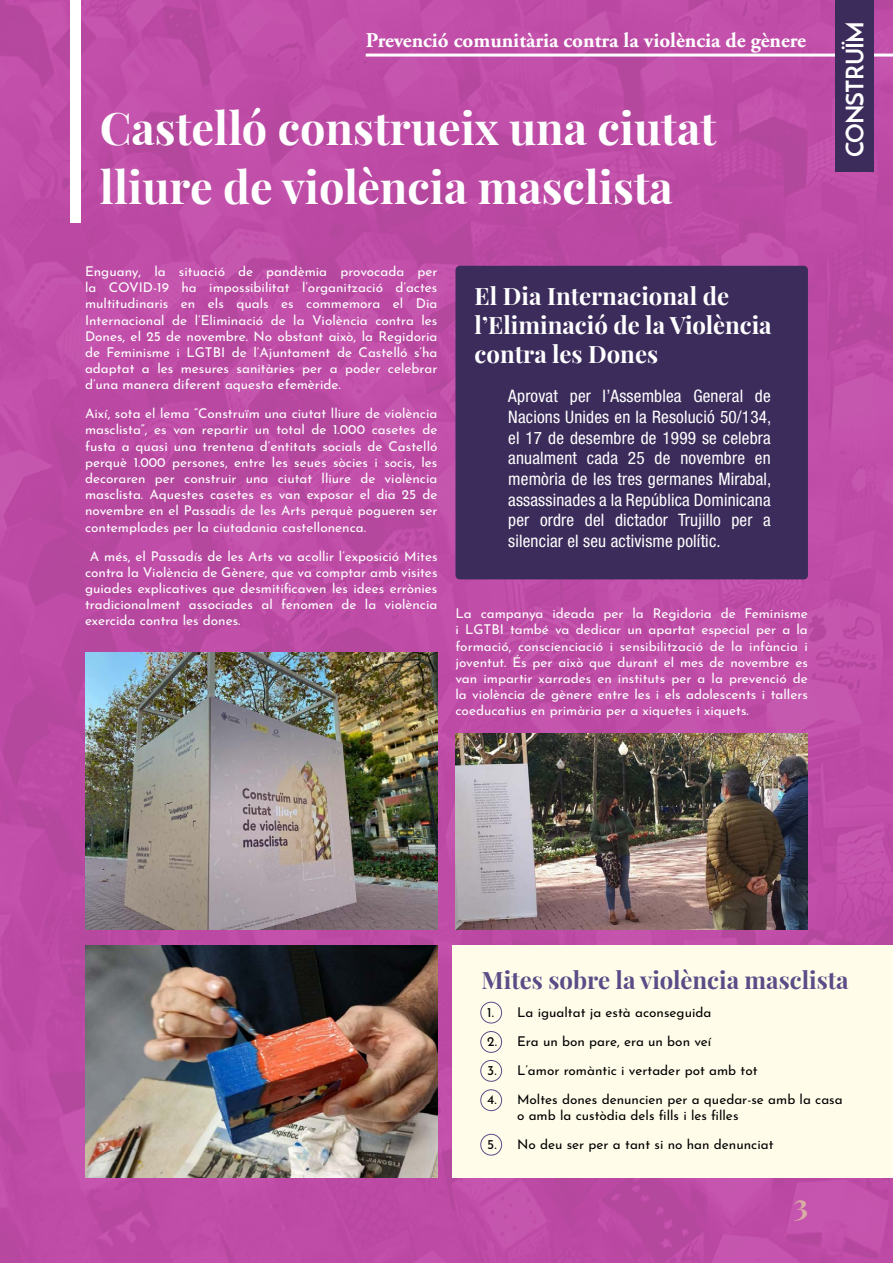
<style>
.page{position:relative;width:893px;height:1263px;background:#fff}
.page>*{position:absolute;margin:0;border:0;box-sizing:border-box;transform-origin:0 0}
.t1{font:700 45px/58.5px "Playfair Display";color:#fff}
.t2{font:700 30px "Playfair Display";color:#d9aea5}
.t3{font:700 24px/28.8px "Playfair Display";color:#fff}
.t4{font:700 24px "Playfair Display";color:#5a4c87}
.t5{font:700 24px "Josefin Sans";letter-spacing:-.03em;color:#fff}
.t6{font:700 21px "Adobe Garamond Pro";color:#fff}
.t7{font:condensed 17.25px/20.7px "Helvetica Neue";letter-spacing:.01em;color:#fff;text-align:justify}
.t8{font:13.5px/16.2px "Josefin Sans";color:#fff;text-align:justify}
.t9{font:13.5px/16.2px "Josefin Sans";color:#000}
</style>
<div class="page">
<img style="left:0;top:0;width:893px;height:1263px">
<hr style="left:366px;top:54px;width:527px;height:3px;background:#fff">
<div style="left:71px;top:0;width:10px;height:222px;background:#fff"></div>
<div style="left:836px;top:0;width:38px;height:172px;background:#3c2c5b"></div>
<div style="left:455px;top:266px;width:353px;height:313px;background:#3c2c5b;border-radius:4px"></div>
<img style="left:85px;top:653px;width:352px;height:277px">
<img style="left:85px;top:946px;width:352px;height:232px">
<img style="left:455px;top:733px;width:353px;height:197px">
<div style="left:453px;top:946px;width:440px;height:232px;background:#fffdea"></div>
<div style="left:480px;top:1002px;width:22px;height:21px;border:1px solid #5a4c87;border-radius:50%"></div>
<div style="left:480px;top:1031px;width:22px;height:22px;border:1px solid #5a4c87;border-radius:50%"></div>
<div style="left:480px;top:1060px;width:22px;height:22px;border:1px solid #5a4c87;border-radius:50%"></div>
<div style="left:480px;top:1089px;width:22px;height:22px;border:1px solid #5a4c87;border-radius:50%"></div>
<div style="left:480px;top:1134px;width:22px;height:21px;border:1px solid #5a4c87;border-radius:50%"></div>
<h3 class="t6" style="left:366px;top:28px;width:442px">Prevenció comunitària contra la violència de gènere</h3>
<h1 class="t1" style="left:100px;top:95px;width:618px">Castelló construeix una ciutat lliure de violència masclista</h1>
<p class="t8" style="left:85px;top:261px;width:354px">Enguany, la situació de pandèmia provocada per la COVID-19 ha impossibilitat l’organització d’actes multitudinaris en els quals es commemora el Dia Internacional de l’Eliminació de la Violència contra les Dones, el 25 de novembre. No obstant això, la Regidoria de Feminisme i LGTBI de l’Ajuntament de Castelló s’ha adaptat a les mesures sanitàries per a poder celebrar d’una manera diferent aquesta efemèride.</p>
<p class="t8" style="left:85px;top:404px;width:354px">Així, sota el lema “Construïm una ciutat lliure de violència masclista”, es van repartir un total de 1.000 casetes de fusta a quasi una trentena d’entitats socials de Castelló perquè 1.000 persones, entre les seues sòcies i socis, les decoraren per construir una ciutat lliure de violència masclista. Aquestes casetes es van exposar el dia 25 de novembre en el Passadís de les Arts perquè pogueren ser contemplades per la ciutadania castellonenca.</p>
<p class="t8" style="left:85px;top:546px;width:354px;text-indent:5px">A més, el Passadís de les Arts va acollir l’exposició Mites contra la Violència de Gènere, que va comptar amb visites guiades explicatives que desmitificaven les idees errònies tradicionalment associades al fenomen de la violència exercida contra les dones.</p>
<h3 class="t3" style="left:475px;top:280px;width:299px">El Dia Internacional de l’Eliminació de la Violència contra les Dones</h3>
<p class="t7" style="left:508px;top:385px;width:265px">Aprovat per l’Assemblea General de Nacions Unides en la Resolució 50/134, el 17 de desembre de 1999 se celebra anualment cada 25 de novembre en memòria de les tres germanes Mirabal, assassinades a la República Dominicana per ordre del dictador Trujillo per a silenciar el seu activisme polític.</p>
<p class="t8" style="left:455px;top:604px;width:354px">La campanya ideada per la Regidoria de Feminisme i LGTBI també va dedicar un apartat especial per a la formació, conscienciació i sensibilització de la infància i joventut. És per això que durant el mes de novembre es van impartir xarrades en instituts per a la prevenció de la violència de gènere entre les i els adolescents i tallers coeducatius en primària per a xiquetes i xiquets.</p>
<h3 class="t5" style="left:840px;top:157px;width:138px;rotate:-90deg">CONSTRUÏM</h3>
<h3 class="t4" style="left:482px;top:961px;width:369px">Mites sobre la violència masclista</h3>
<p class="t9" style="left:487px;top:1002px;width:226px">1. La igualtat ja està aconseguida</p>
<p class="t9" style="left:487px;top:1031px;width:226px">2. Era un bon pare, era un bon veí</p>
<p class="t9" style="left:487px;top:1060px;width:272px">3. L’amor romàntic i vertader pot amb tot</p>
<p class="t9" style="left:517px;top:1089px;width:327px;text-indent:-30px">4. Moltes dones denuncien per a quedar-se amb la casa o amb la custòdia dels fills i les filles</p>
<p class="t9" style="left:487px;top:1134px;width:288px">5. No deu ser per a tant si no han denunciat</p>
<h2 class="t2" style="left:793px;top:1181px;width:16px">3</h2>
</div>
